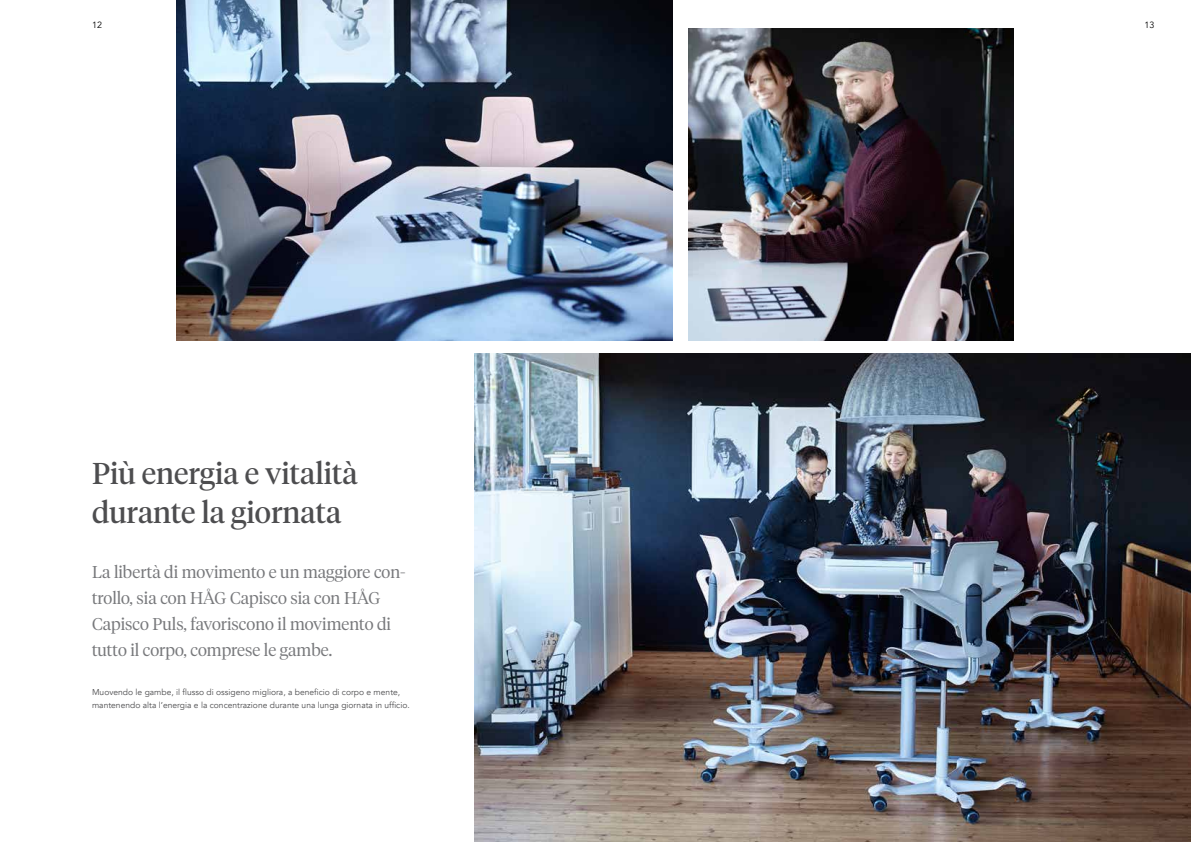
<style>
.page{position:relative;width:1191px;height:842px;background:#fff}
.page>*{position:absolute;margin:0;border:0;box-sizing:border-box;transform-origin:0 0}
.t1{font:30px/39px "Tiempos Headline";color:#4d4d4f}
.t2{font:300 17px/26px "Tiempos Headline";color:#77787b}
.t3{font:9px "Avenir";color:#000}
.t4{font:8.5px/13px "Avenir";color:#4d4d4f}
</style>
<div class="page">
<img style="left:474px;top:353px;width:717px;height:489px">
<img style="left:177px;top:0;width:495px;height:340px">
<img style="left:688px;top:28px;width:325px;height:312px">
<p class="t3" style="left:92px;top:20px;width:12px">12</p>
<p class="t3" style="left:1144px;top:20px;width:12px">13</p>
<h1 class="t1" style="left:92px;top:452px;width:267px">Più energia e vitalità durante la giornata</h1>
<h2 class="t2" style="left:92px;top:559px;width:315px">La libertà di movimento e un maggiore con&shy;trollo, sia con HÅG Capisco sia con HÅG Capisco Puls, favoriscono il movimento di tutto il corpo, comprese le gambe.</h2>
<p class="t4" style="left:92px;top:686px;width:319px">Muovendo le gambe, il flusso di ossigeno migliora, a beneficio di corpo e mente, mantenendo alta l’energia e la concentrazione durante una lunga giornata in ufficio.</p>
</div>
